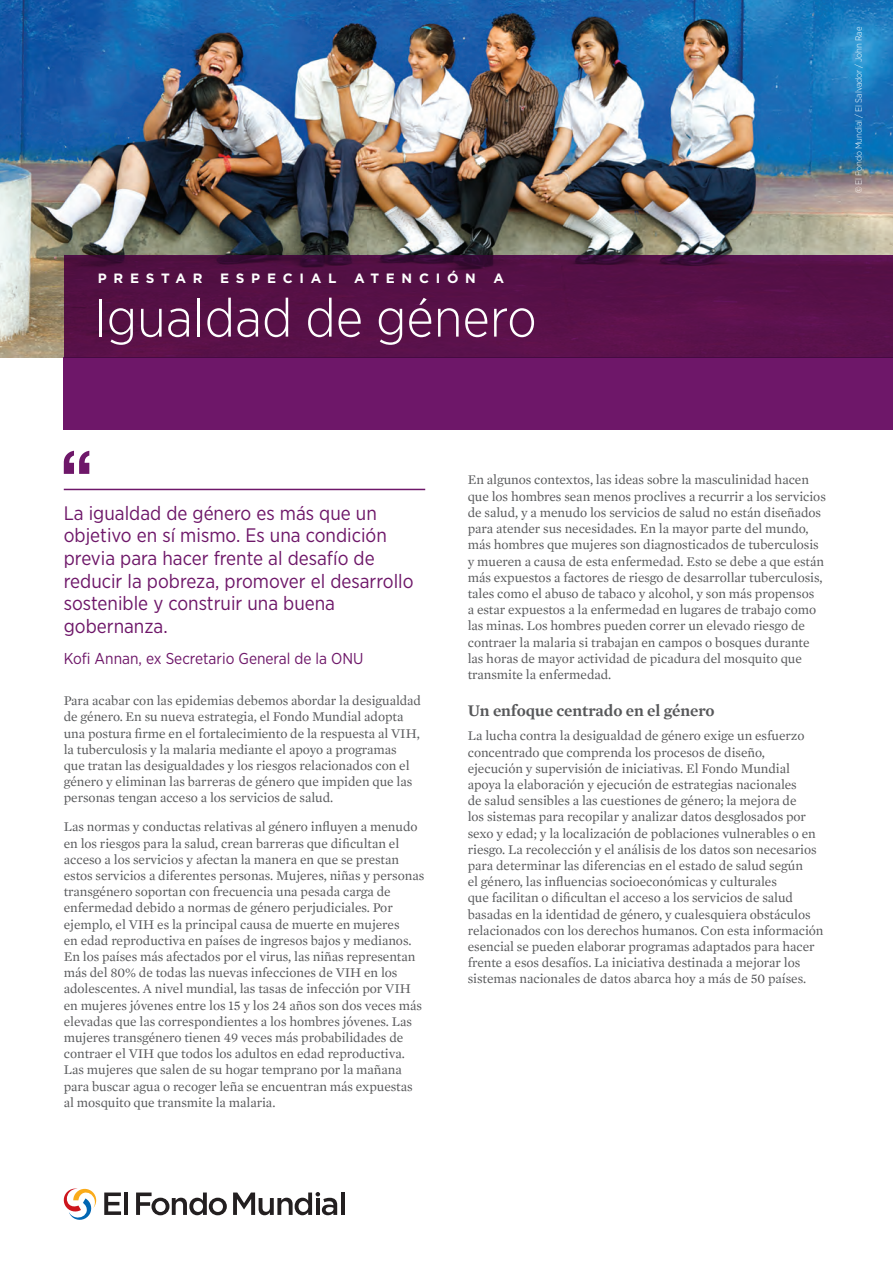
<style>
.page{position:relative;width:893px;height:1263px;background:#fff}
.page>*{position:absolute;margin:0;border:0;box-sizing:border-box;transform-origin:0 0}
.t1{font:300 54px "Gotham Narrow";color:#fff}
.t2{font:19.5px/22.5px "Gotham Narrow";color:#6e1769}
.t3{font:600 16.5px "Mercury Text G1";letter-spacing:-.005em;color:#57585a}
.t4{font:15.75px "Gotham Narrow";color:#6e1769}
.t5{font:13.5px/16.2px "Mercury Text G1";letter-spacing:-.005em;color:#57585a}
.t6{font:700 13.5px "Gotham";letter-spacing:.5em;color:#fff}
.t7{font:300 9px "Gotham Narrow";letter-spacing:-.005em;color:#fff}
</style>
<div class="page">
<img style="left:0;top:0;width:893px;height:357px">
<div style="left:64px;top:357px;width:829px;height:72px;background:#6e1769"></div>
<div style="left:64px;top:255px;width:829px;height:102px;background:#571048"></div>
<hr style="left:64px;top:489px;width:361px;height:1px;background:#6e1769">
<svg style="left:64px;top:451px;width:25px;height:23px"></svg>
<hr style="left:341px;top:1192px;width:4px;height:23px;background:#231f20">
<svg style="left:104px;top:1192px;width:17px;height:23px"></svg>
<hr style="left:124px;top:1192px;width:4px;height:23px;background:#231f20">
<svg style="left:136px;top:1192px;width:91px;height:23px"></svg>
<svg style="left:233px;top:1192px;width:104px;height:23px"></svg>
<hr style="left:316px;top:1199px;width:4px;height:16px;background:#231f20">
<svg style="left:64px;top:1188px;width:32px;height:32px"></svg>
<p class="t6" style="left:98px;top:271px;width:106px">PRESTAR</p>
<p class="t6" style="left:220px;top:271px;width:118px">ESPECIAL</p>
<p class="t6" style="left:354px;top:271px;width:123px">ATENCIÓN</p>
<p class="t6" style="left:493px;top:271px;width:12px">A</p>
<h1 class="t1" style="left:94px;top:285px;width:445px">Igualdad de género</h1>
<p class="t7" style="left:853px;top:193px;width:168px;rotate:-90deg">© El Fondo Mundial / El Salvador / John Rae</p>
<h2 class="t2" style="left:64px;top:501px;width:351px">La igualdad de género es más que un objetivo en sí mismo. Es una condición previa para hacer frente al desafío de reducir la pobreza, promover el desarrollo sostenible y construir una buena gobernanza.</h2>
<p class="t4" style="left:64px;top:648px;width:301px">Kofi Annan, ex Secretario General de la ONU</p>
<p class="t5" style="left:64px;top:693px;width:359px">Para acabar con las epidemias debemos abordar la desigualdad de género. En su nueva estrategia, el Fondo Mundial adopta una postura firme en el fortalecimiento de la respuesta al VIH, la tuberculosis y la malaria mediante el apoyo a programas que tratan las desigualdades y los riesgos relacionados con el género y eliminan las barreras de género que impiden que las personas tengan acceso a los servicios de salud.</p>
<p class="t5" style="left:64px;top:819px;width:362px">Las normas y conductas relativas al género influyen a menudo en los riesgos para la salud, crean barreras que dificultan el acceso a los servicios y afectan la manera en que se prestan estos servicios a diferentes personas. Mujeres, niñas y personas transgénero soportan con frecuencia una pesada carga de enfermedad debido a normas de género perjudiciales. Por ejemplo, el VIH es la principal causa de muerte en mujeres<br>en edad reproductiva en países de ingresos bajos y medianos.<br>En los países más afectados por el virus, las niñas representan más del 80% de todas las nuevas infecciones de VIH en los adolescentes. A nivel mundial, las tasas de infección por VIH en mujeres jóvenes entre los 15 y los 24 años son dos veces más elevadas que las correspondientes a los hombres jóvenes. Las mujeres transgénero tienen 49 veces más probabilidades de contraer el VIH que todos los adultos en edad reproductiva.<br>Las mujeres que salen de su hogar temprano por la mañana para buscar agua o recoger leña se encuentran más expuestas al mosquito que transmite la malaria.</p>
<p class="t5" style="left:468px;top:472px;width:360px">En algunos contextos, las ideas sobre la masculinidad hacen que los hombres sean menos proclives a recurrir a los servicios de salud, y a menudo los servicios de salud no están diseñados para atender sus necesidades. En la mayor parte del mundo, más hombres que mujeres son diagnosticados de tuberculosis y mueren a causa de esta enfermedad. Esto se debe a que están más expuestos a factores de riesgo de desarrollar tuberculosis, tales como el abuso de tabaco y alcohol, y son más propensos<br>a estar expuestos a la enfermedad en lugares de trabajo como las minas. Los hombres pueden correr un elevado riesgo de contraer la malaria si trabajan en campos o bosques durante las horas de mayor actividad de picadura del mosquito que transmite la enfermedad.</p>
<p class="t3" style="left:468px;top:700px;width:248px">Un enfoque centrado en el género</p>
<p class="t5" style="left:468px;top:728px;width:357px">La lucha contra la desigualdad de género exige un esfuerzo concentrado que comprenda los procesos de diseño,<br>ejecución y supervisión de iniciativas. El Fondo Mundial apoya la elaboración y ejecución de estrategias nacionales<br>de salud sensibles a las cuestiones de género; la mejora de<br>los sistemas para recopilar y analizar datos desglosados por sexo y edad; y la localización de poblaciones vulnerables o en riesgo. La recolección y el análisis de los datos son necesarios para determinar las diferencias en el estado de salud según<br>el género, las influencias socioeconómicas y culturales<br>que facilitan o dificultan el acceso a los servicios de salud basadas en la identidad de género, y cualesquiera obstáculos relacionados con los derechos humanos. Con esta información esencial se pueden elaborar programas adaptados para hacer frente a esos desafíos. La iniciativa destinada a mejorar los sistemas nacionales de datos abarca hoy a más de 50 países.</p>
</div>
